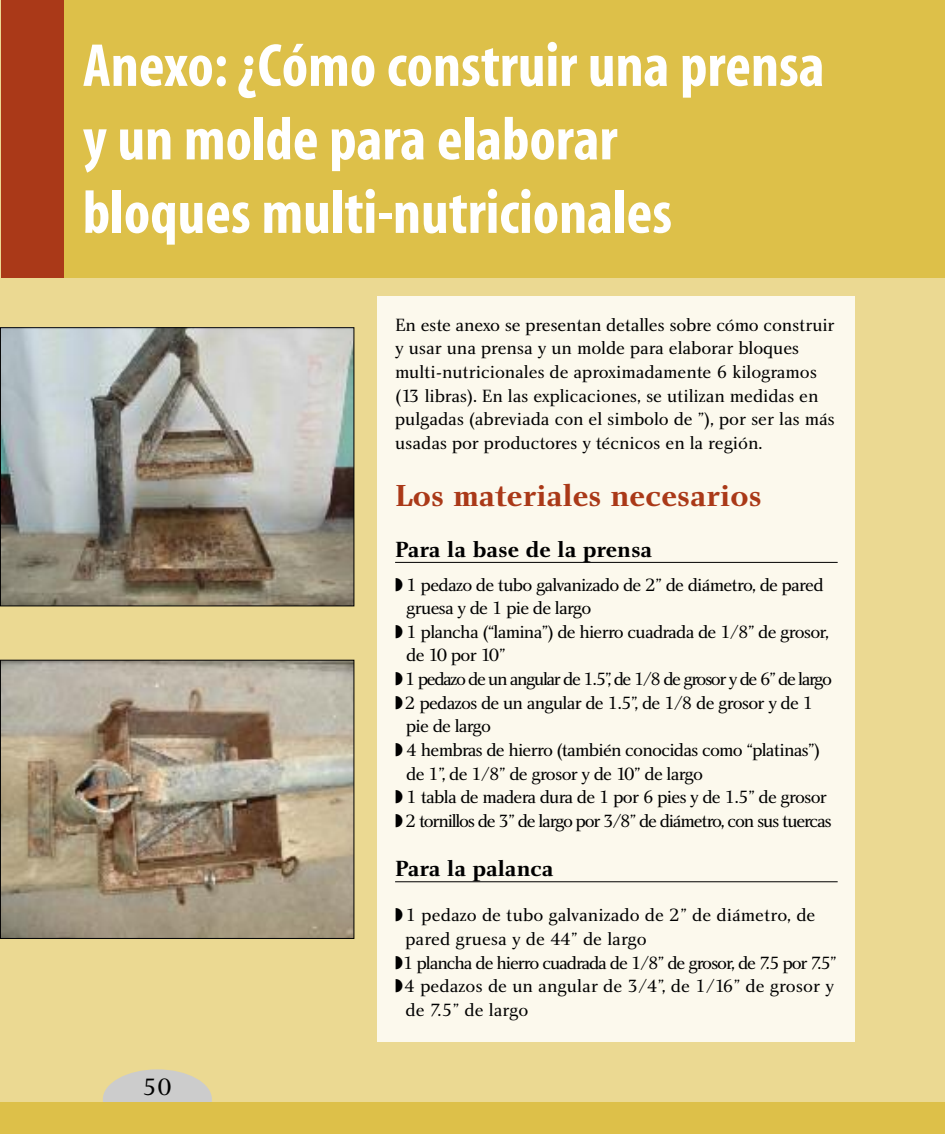
<style>
.page{position:relative;width:945px;height:1134px;background:#ebd992}
.page>*{position:absolute;margin:0;border:0;box-sizing:border-box;transform-origin:0 0}
.t1{font:61.25px/73.5px "Myriad MM.700.wt.300.wd";color:#fff}
.t2{font:31.5px "Charlotte Bold Plain";color:#aa3918}
.t3{font:24.5px "Charlotte Book Plain";color:#000}
.t4{font:22.75px "Charlotte Bold Plain";color:#000}
.t5{font:18.38px "Charlotte Book Plain";letter-spacing:-.04em;color:#000}
.t6{font:18.38px/23.6px "Charlotte Book Plain";letter-spacing:-.005em;color:#000}
.t7{font:18.38px "Charlotte Book Plain";color:#000}
.t8{font:18.38px "Charlotte Book Plain";letter-spacing:-.065em;color:#000}
.t9{font:18.38px "Charlotte Book Plain";letter-spacing:-.06em;color:#000}
.t10{font:18.38px "Charlotte Book Plain";letter-spacing:-.08em;color:#000}
</style>
<div class="page">
<div style="left:103px;top:1069px;width:109px;height:60px;background:#ccc;border-radius:50%"></div>
<div style="left:0;top:1102px;width:945px;height:32px;background:#ddc049"></div>
<img style="left:2px;top:329px;width:350px;height:275px">
<div style="left:0;top:327px;width:354px;height:279px;border:1px solid #000"></div>
<img style="left:2px;top:662px;width:350px;height:275px">
<div style="left:0;top:660px;width:354px;height:279px;border:1px solid #000"></div>
<div style="left:1px;top:0;width:944px;height:278px;background:#ddc049"></div>
<div style="left:1px;top:0;width:63px;height:278px;background:#aa3918"></div>
<div style="left:378px;top:296px;width:477px;height:746px;background:#fcf9ed"></div>
<hr style="left:395px;top:562px;width:443px;height:1px;background:#000">
<hr style="left:395px;top:881px;width:443px;height:1px;background:#000">
<h1 class="t1" style="left:83px;top:35px;width:743px">Anexo:¿Cómo construir una prensa y un molde para elaborar<br>bloques multi-nutricionales</h1>
<h3 class="t3" style="left:142px;top:1078px;width:31px">50</h3>
<p class="t6" style="left:395px;top:315px;width:441px">En este anexo se presentan detalles sobre cómo construir y usar una prensa y un molde para elaborar bloques multi-nutricionales de aproximadamente 6 kilogramos (13 libras). En las explicaciones, se utilizan medidas en pulgadas (abreviada con el simbolo de ”), por ser las más usadas por productores y técnicos en la región.</p>
<h2 class="t2" style="left:395px;top:483px;width:368px">Los materiales necesarios</h2>
<p class="t4" style="left:395px;top:540px;width:259px">Para la base de la prensa</p>
<p class="t5" style="left:395px;top:578px;width:430px">◗ 1 pedazo de tubo galvanizado de 2” de diámetro, de pared</p>
<p class="t5" style="left:406px;top:601px;width:187px">gruesa y de 1 pie de largo</p>
<p class="t5" style="left:395px;top:625px;width:435px">◗ 1 plancha (“lamina”) de hierro cuadrada de 1/8” de grosor,</p>
<p class="t5" style="left:406px;top:649px;width:101px">de 10 por 10”</p>
<p class="t10" style="left:395px;top:672px;width:438px">◗ 1 pedazo de un angular de 1.5”, de 1/8 de grosor y de 6” de largo</p>
<p class="t5" style="left:395px;top:696px;width:420px">◗2 pedazos de un angular de 1.5”, de 1/8 de grosor y de 1</p>
<p class="t5" style="left:406px;top:719px;width:86px">pie de largo</p>
<p class="t5" style="left:395px;top:743px;width:427px">◗ 4 hembras de hierro (también conocidas como “platinas”)</p>
<p class="t5" style="left:406px;top:767px;width:298px">de 1”, de 1/8” de grosor y de 10” de largo</p>
<p class="t5" style="left:395px;top:790px;width:433px">◗ 1 tabla de madera dura de 1 por 6 pies y de 1.5” de grosor</p>
<p class="t8" style="left:395px;top:814px;width:438px">◗ 2 tornillos de 3” de largo por 3/8” de diámetro, con sus tuercas</p>
<p class="t4" style="left:395px;top:860px;width:160px">Para la palanca</p>
<p class="t7" style="left:395px;top:908px;width:422px">◗1 pedazo de tubo galvanizado de 2” de diámetro, de</p>
<p class="t7" style="left:405px;top:932px;width:243px">pared gruesa y de 44” de largo</p>
<p class="t9" style="left:395px;top:956px;width:443px">◗1 plancha de hierro cuadrada de 1/8” de grosor, de 7.5 por 7.5”</p>
<p class="t7" style="left:395px;top:979px;width:440px">◗4 pedazos de un angular de 3/4”, de 1/16” de grosor y</p>
<p class="t7" style="left:405px;top:1003px;width:124px">de 7.5” de largo</p>
</div>
